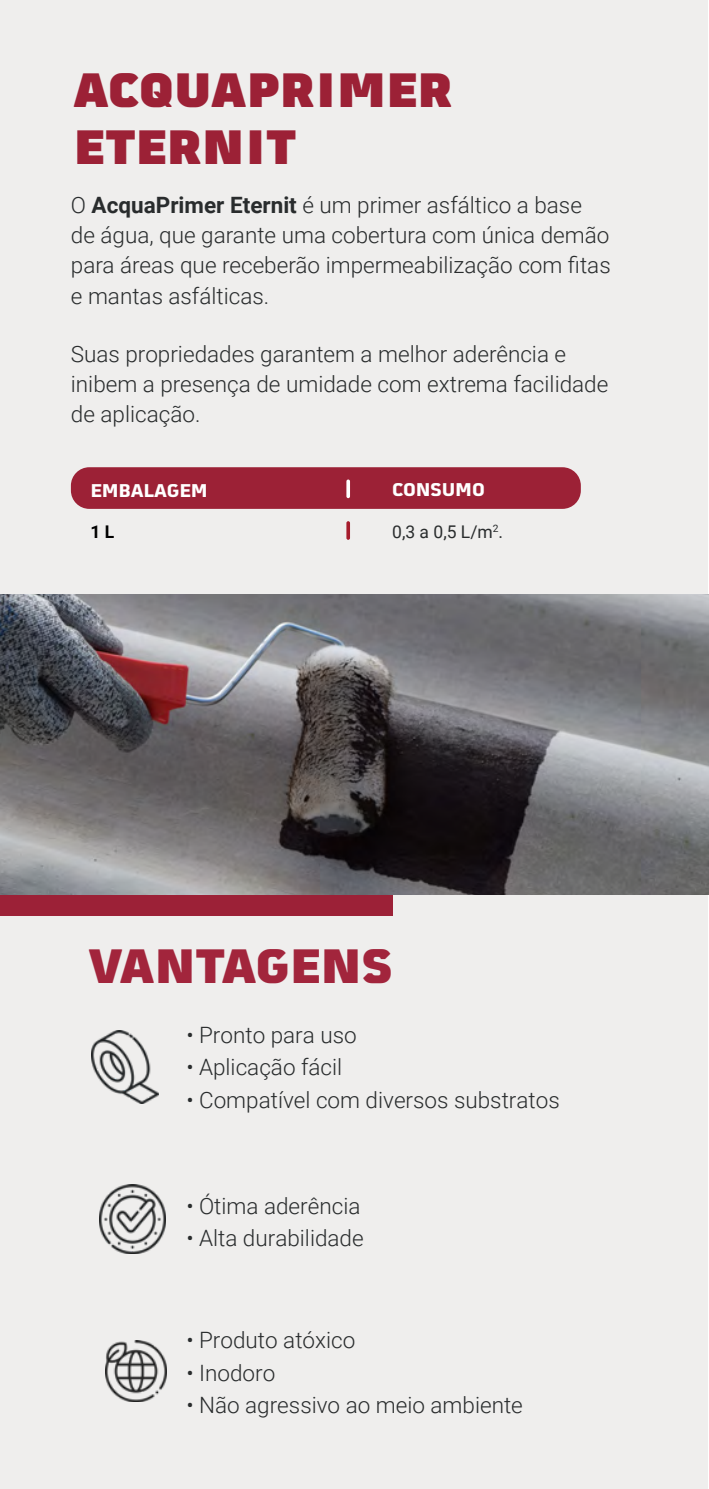
<style>
.page{position:relative;width:709px;height:1489px;background:#fff}
.page>*{position:absolute;margin:0;border:0;box-sizing:border-box;transform-origin:0 0}
.t1{font:900 47.5px/57px "Martian B Thai";letter-spacing:-.005em;color:#9c2136}
.t2{font:900 47.5px "Martian B Thai";letter-spacing:-.015em;color:#a2253c}
.t3{font:300 22.5px/30px "Roboto";color:#292c2d}
.t4{font:700 18.25px "Martian B Thai";letter-spacing:-.005em;color:#fff}
.t5{font:17.5px "Roboto";color:#292c2d}
.t6{font:700 17.5px "Roboto";color:#000}
.s1{font-weight:700}
</style>
<div class="page">
<div style="left:0;top:0;width:707px;height:1488px;background:#efeeed"></div>
<hr style="left:708px;top:0;width:1px;height:1488px;background:#efeeed">
<hr style="left:0;top:965px;width:1px;height:523px;background:#63666a">
<div style="left:71px;top:467px;width:510px;height:42px;background:#9c2136;border-radius:18px"></div>
<svg style="left:346px;top:479px;width:4px;height:19px"></svg>
<svg style="left:346px;top:521px;width:4px;height:19px"></svg>
<div style="left:0;top:726px;width:392px;height:189px;background:#9c2137"></div>
<img style="left:0;top:594px;width:709px;height:300px">
<img style="left:92px;top:1030px;width:67px;height:73px">
<img style="left:106px;top:1340px;width:60px;height:60px">
<img style="left:99px;top:1184px;width:66px;height:69px">
<h1 class="t1" style="left:73px;top:55px;width:381px">ACQUAPRIMER<br>ETERNIT</h1>
<p class="t3" style="left:71px;top:190px;width:541px">O <span class="s1">AcquaPrimer Eternit</span> é um primer asfáltico a base de água, que garante uma cobertura com única demão para áreas que receberão impermeabilização com fitas e mantas asfálticas.</p>
<p class="t3" style="left:71px;top:338px;width:539px">Suas propriedades garantem a melhor aderência e inibem a presença de umidade com extrema facilidade de aplicação.</p>
<p class="t4" style="left:90px;top:474px;width:119px">EMBALAGEM</p>
<p class="t4" style="left:392px;top:474px;width:94px">CONSUMO</p>
<p class="t6" style="left:90px;top:519px;width:25px">1 L</p>
<p class="t5" style="left:392px;top:519px;width:112px">0,3 a 0,5 L/m<sup>2</sup>.</p>
<h1 class="t2" style="left:88px;top:923px;width:305px">VANTAGENS</h1>
<p class="t3" style="left:186px;top:1018px;width:172px">• Pronto para uso</p>
<p class="t3" style="left:186px;top:1051px;width:157px">• Aplicação fácil</p>
<p class="t3" style="left:186px;top:1083px;width:375px">• Compatível com diversos substratos</p>
<p class="t3" style="left:186px;top:1189px;width:176px">• Ótima aderência</p>
<p class="t3" style="left:186px;top:1222px;width:179px">• Alta durabilidade</p>
<p class="t3" style="left:186px;top:1324px;width:170px">• Produto atóxico</p>
<p class="t3" style="left:186px;top:1356px;width:90px">• Inodoro</p>
<p class="t3" style="left:186px;top:1389px;width:338px">• Não agressivo ao meio ambiente</p>
</div>
